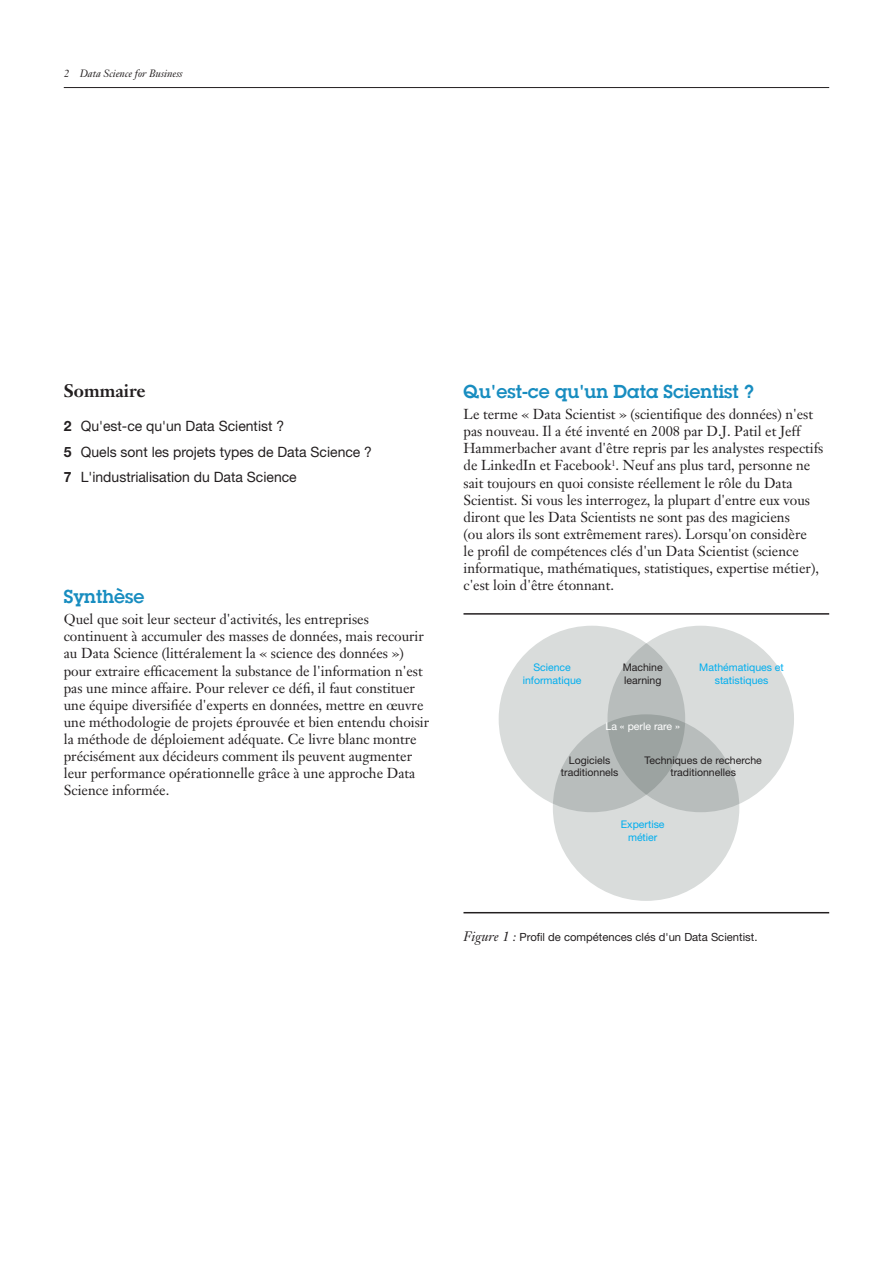
<style>
.page{position:relative;width:893px;height:1263px;background:#fff}
.page>*{position:absolute;margin:0;border:0;box-sizing:border-box;transform-origin:0 0}
.t1{font:600 19.5px "Lubalin Graph";color:#188dc0}
.t2{font:700 18px "Janson Text";color:#231f20}
.t3{font:14.25px/17.1px "Janson Text";color:#231f20}
.t4{font:14.25px/25.7px "Helvetica Neue LT Pro";color:#231f20}
.t5{font:11.25px "Helvetica Neue LT Pro";color:#231f20}
.t6{font:10.5px/12.6px "Helvetica Neue LT Pro";color:#231f20;text-align:center}
.t7{font:10.5px/12.6px "Helvetica Neue LT Pro";color:#00aeef;text-align:center}
.t8{font:italic 10.5px "Janson Text";color:#231f20}
.t9{font:10.5px "Helvetica Neue LT Pro";color:#fff}
.s1{font-weight:700}
.s2{font-family:"Janson Text";font-style:italic;font-size:13.5px}
</style>
<div class="page">
<hr style="left:64px;top:87px;width:765px;height:1px;background:#231f20">
<hr style="left:463px;top:613px;width:366px;height:2px;background:#231f20">
<hr style="left:463px;top:912px;width:366px;height:1px;background:#231f20">
<div style="left:499px;top:626px;width:186px;height:186px;background:#d9dcdb;border-radius:50%"></div>
<svg style="left:607px;top:626px;width:187px;height:186px;background:#d1d5d4"></svg>
<svg style="left:553px;top:714px;width:186px;height:187px;background:#c4c8c7"></svg>
<p class="t8" style="left:64px;top:67px;width:120px">2 Data Science for Business</p>
<p class="t2" style="left:64px;top:379px;width:83px">Sommaire</p>
<p class="t4" style="left:64px;top:413px;width:310px"><span class="s1">2</span> Qu'est-ce qu'un Data Scientist ?<br><span class="s1">5</span> Quels sont les projets types de Data Science ?<br><span class="s1">7</span> L'industrialisation du Data Science</p>
<h1 class="t1" style="left:64px;top:588px;width:82px">Synthèse</h1>
<p class="t3" style="left:64px;top:611px;width:367px">Quel que soit leur secteur d'activités, les entreprises continuent à accumuler des masses de données, mais recourir au Data Science (littéralement la « science des données ») pour extraire efficacement la substance de l'information n'est pas une mince affaire. Pour relever ce défi, il faut constituer une équipe diversifiée d'experts en données, mettre en œuvre une méthodologie de projets éprouvée et bien entendu choisir la méthode de déploiement adéquate. Ce livre blanc montre précisément aux décideurs comment ils peuvent augmenter leur performance opérationnelle grâce à une approche Data Science informée.</p>
<h1 class="t1" style="left:463px;top:383px;width:292px">Qu'est-ce qu'un Data Scientist ?</h1>
<p class="t3" style="left:463px;top:405px;width:361px">Le terme « Data Scientist » (scientifique des données) n'est pas nouveau. Il a été inventé en 2008 par D.J. Patil et Jeff Hammerbacher avant d'être repris par les analystes respectifs de LinkedIn et Facebook<sup>1</sup>. Neuf ans plus tard, personne ne sait toujours en quoi consiste réellement le rôle du Data Scientist. Si vous les interrogez, la plupart d'entre eux vous diront que les Data Scientists ne sont pas des magiciens<br>(ou alors ils sont extrêmement rares). Lorsqu'on considère<br>le profil de compétences clés d'un Data Scientist (science informatique, mathématiques, statistiques, expertise métier), c'est loin d'être étonnant.</p>
<p class="t7" style="left:523px;top:661px;width:60px">Science informatique</p>
<p class="t6" style="left:623px;top:661px;width:42px;text-align:left">Machine learning</p>
<p class="t7" style="left:699px;top:661px;width:86px">Mathématiques et statistiques</p>
<p class="t9" style="left:606px;top:720px;width:76px">La « perle rare »</p>
<p class="t6" style="left:645px;top:753px;width:119px">Techniques de recherche traditionnelles</p>
<p class="t6" style="left:561px;top:753px;width:59px">Logiciels traditionnels</p>
<p class="t7" style="left:621px;top:818px;width:45px">Expertise métier</p>
<p class="t5" style="left:463px;top:930px;width:295px"><span class="s2">Figure 1 :</span> Profil de compétences clés d'un Data Scientist.</p>
</div>
